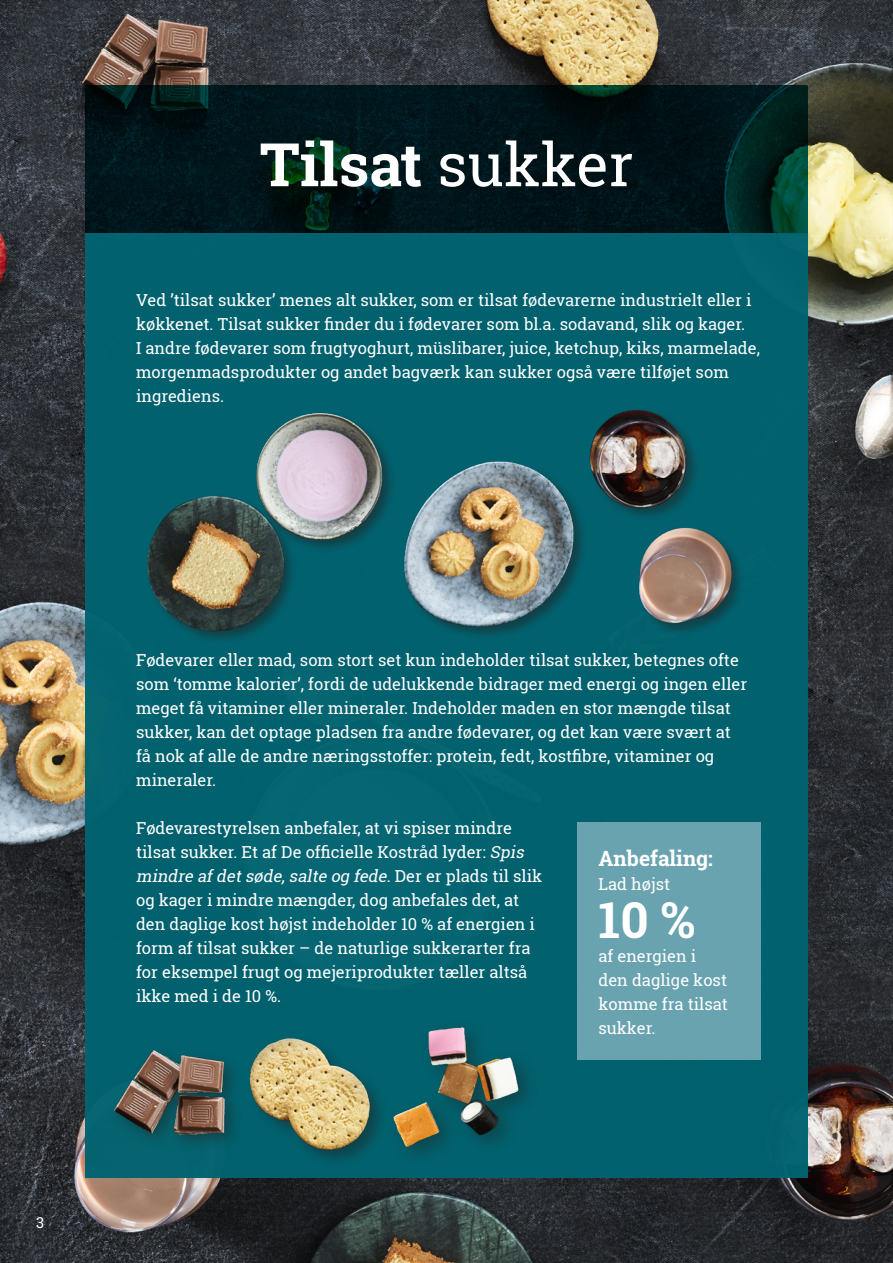
<style>
.page{position:relative;width:893px;height:1263px;background:#fff}
.page>*{position:absolute;margin:0;border:0;box-sizing:border-box;transform-origin:0 0}
.Broedtekst_neg{font:700 60px "Roboto Slab";color:#fff}
.Broed_11_16_sort_reg{font:700 49.5px "Roboto Slab";color:#fff}
.Stor_broed_neg{font:700 21px "Roboto Slab";color:#fff}
.Broed_11_16_sort_reg-2{font:16.5px/24px "Roboto Slab";color:#fff}
.t1{font:15px "Roboto Slab";color:#fff}
.s1{font-weight:400}
.s2{font-style:italic}
</style>
<div class="page">
<img style="left:0;top:0;width:893px;height:1263px">
<svg style="left:85px;top:85px;width:723px;height:149px;background:#00181a"></svg>
<div style="left:85px;top:234px;width:723px;height:944px;background:#006370"></div>
<div style="left:577px;top:823px;width:183px;height:237px;background:#69a3af"></div>
<img style="left:147px;top:495px;width:146px;height:145px">
<img style="left:114px;top:1050px;width:99px;height:94px">
<img style="left:213px;top:1038px;width:110px;height:153px">
<img style="left:323px;top:1027px;width:251px;height:198px">
<img style="left:238px;top:412px;width:149px;height:141px">
<img style="left:387px;top:460px;width:196px;height:176px">
<img style="left:638px;top:529px;width:103px;height:103px">
<img style="left:560px;top:409px;width:138px;height:129px">
<p class="Broedtekst_neg" style="left:260px;top:123px;width:375px">Tilsat <span class="s1">sukker</span></p>
<p class="Broed_11_16_sort_reg-2" style="left:136px;top:288px;width:625px">Ved ’tilsat sukker’ menes alt sukker, som er tilsat fødevarerne industrielt eller i køkkenet. Tilsat sukker finder du i fødevarer som bl.a. sodavand, slik og kager.<br>I andre fødevarer som frugtyoghurt, müslibarer, juice, ketchup, kiks, marmelade, morgenmadsprodukter og andet bagværk kan sukker også være tilføjet som ingrediens.</p>
<p class="t1" style="left:36px;top:1212px;width:10px">3</p>
<p class="Broed_11_16_sort_reg-2" style="left:136px;top:648px;width:613px">Fødevarer eller mad, som stort set kun indeholder tilsat sukker, betegnes ofte som ‘tomme kalorier’, fordi de udelukkende bidrager med energi og ingen eller meget få vitaminer eller mineraler. Indeholder maden en stor mængde tilsat sukker, kan det optage pladsen fra andre fødevarer, og det kan være svært at få nok af alle de andre næringsstoffer: protein, fedt, kostfibre, vitaminer og mineraler.</p>
<p class="Broed_11_16_sort_reg-2" style="left:136px;top:816px;width:408px">Fødevarestyrelsen anbefaler, at vi spiser mindre tilsat sukker. Et af De officielle Kostråd lyder: <span class="s2">Spis mindre afdetsøde,salte og fede</span>. D e r e r p l a d s t i l s l i k og kager i mindre mængder, dog anbefales det, at den daglige kost højst indeholder 10 % af energien i form af tilsat sukker – de naturlige sukkerarter fra for eksempel frugt og mejeriprodukter tæller altså ikke med i de 10 %.</p>
<p class="Stor_broed_neg" style="left:598px;top:844px;width:116px">Anbefaling:</p>
<p class="Broed_11_16_sort_reg-2" style="left:598px;top:872px;width:73px">Lad højst</p>
<p class="Broed_11_16_sort_reg" style="left:598px;top:886px;width:98px">10 %</p>
<p class="Broed_11_16_sort_reg-2" style="left:598px;top:944px;width:131px">af energien i den daglige kost komme fra tilsat sukker.</p>
</div>
